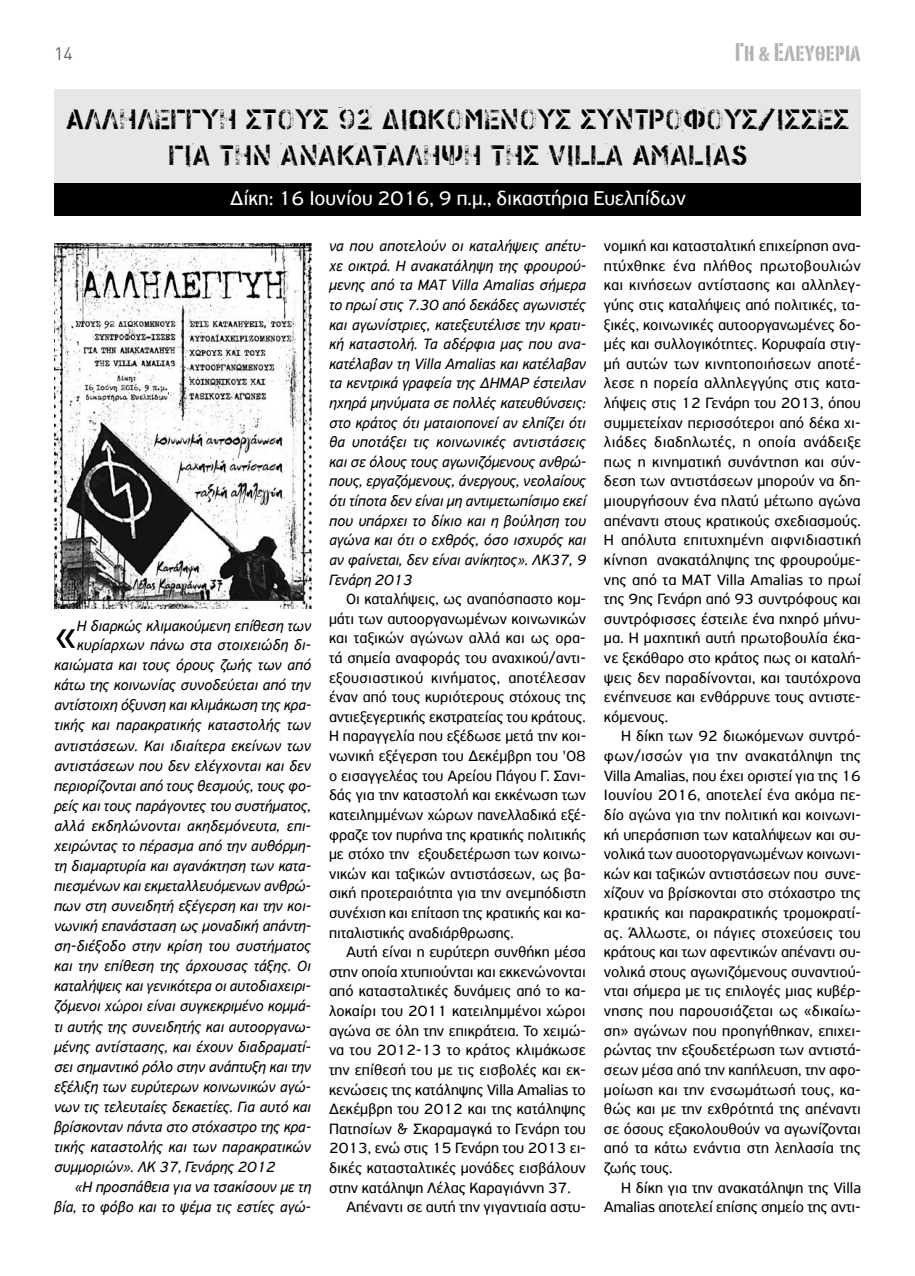
<style>
.page{position:relative;width:915px;height:1276px;background:#fff}
.page>*{position:absolute;margin:0;border:0;box-sizing:border-box;transform-origin:0 0}
.t1{font:45.75px "PF Highway Sans Pro";color:#000}
.t2{font:28.5px/36px "PF Stamps Pro Metal";letter-spacing:-.005em;color:#000;text-align:center}
.t3{font:25.05px "Army Caps";color:#b1b3b6;scale:1.06 1}
.t4{font:21px "PF Highway Sans Pro";color:#fff}
.t5{font:18px "DIN";color:#636466}
.t6{font:15.75px/19.6px "PF Highway Sans Pro";color:#000;text-align:justify}
.t7{font:italic 15.75px/19.6px "PF Highway Sans Pro";color:#000;text-align:justify}
.s1{font-size:19.95px}
</style>
<div class="page">
<img style="left:54px;top:243px;width:257px;height:365px">
<div style="left:54px;top:89px;width:807px;height:94px;background:#e6e7e8"></div>
<div style="left:54px;top:183px;width:807px;height:33px;background:#000"></div>
<p class="t5" style="left:54px;top:47px;width:20px">14</p>
<h3 class="t3" style="left:734px;top:37px;width:120px">Γη <span class="s1">&amp;</span> Ελευθερια</h3>
<h2 class="t2" style="left:66px;top:102px;width:784px">ΑΛΛΗΛΕΓΓΎΗ ΣΤΟΥΣ 92 ΔΙΩΚΌΜΕΝΟΥΣ ΣΥΝΤΡΌΦΟΥΣ/ΙΣΣΕΣ<br>ΓΙΑ ΤΗΝ ΑΝΑΚΑΤΆΛΗΨΗ ΤΗΣ VILLA AMALIAS</h2>
<h3 class="t4" style="left:230px;top:186px;width:457px">Δίκη: 16 Ιουνίου 2016, 9 π.μ., δικαστήρια Ευελπίδων</h3>
<p class="t7" style="left:77px;top:616px;width:236px">Η διαρκώς κλιμακούμενη επίθεση των</p>
<p class="t7" style="left:77px;top:635px;width:235px">κυρίαρχων πάνω στα στοιχειώδη δι-</p>
<p class="t7" style="left:54px;top:655px;width:258px">καιώματα και τους όρους ζωής των από</p>
<p class="t7" style="left:54px;top:675px;width:258px">κάτω της κοινωνίας συνοδεύεται από την</p>
<p class="t7" style="left:54px;top:695px;width:258px">αντίστοιχη όξυνση και κλιμάκωση της κρα-</p>
<p class="t7" style="left:54px;top:715px;width:258px">τικής και παρακρατικής καταστολής των</p>
<p class="t7" style="left:54px;top:735px;width:258px">αντιστάσεων. Και ιδιαίτερα εκείνων των</p>
<p class="t7" style="left:54px;top:755px;width:258px">αντιστάσεων που δεν ελέγχονται και δεν</p>
<p class="t7" style="left:54px;top:776px;width:258px">περιορίζονται από τους θεσμούς, τους φο-</p>
<p class="t7" style="left:54px;top:796px;width:258px">ρείς και τους παράγοντες του συστήματος,</p>
<p class="t7" style="left:54px;top:816px;width:258px">αλλά εκδηλώνονται ακηδεμόνευτα, επι-</p>
<p class="t7" style="left:54px;top:836px;width:258px">χειρώντας το πέρασμα από την αυθόρμη-</p>
<p class="t7" style="left:54px;top:856px;width:258px">τη διαμαρτυρία και αγανάκτηση των κατα-</p>
<p class="t7" style="left:54px;top:876px;width:258px">πιεσμένων και εκμεταλλευόμενων ανθρώ-</p>
<p class="t7" style="left:54px;top:896px;width:258px">πων στη συνειδητή εξέγερση και την κοι-</p>
<p class="t7" style="left:54px;top:916px;width:258px">νωνική επανάσταση ως μοναδική απάντη-</p>
<p class="t7" style="left:54px;top:936px;width:258px">ση-διέξοδο στην κρίση του συστήματος</p>
<p class="t7" style="left:54px;top:956px;width:258px">και την επίθεση της άρχουσας τάξης. Οι</p>
<p class="t7" style="left:54px;top:976px;width:258px">καταλήψεις και γενικότερα οι αυτοδιαχειρι-</p>
<p class="t7" style="left:54px;top:996px;width:258px">ζόμενοι χώροι είναι συγκεκριμένο κομμά-</p>
<p class="t7" style="left:54px;top:1016px;width:258px">τι αυτής της συνειδητής και αυτοοργανω-</p>
<p class="t7" style="left:54px;top:1036px;width:258px">μένης αντίστασης, και έχουν διαδραματί-</p>
<p class="t7" style="left:54px;top:1056px;width:258px">σει σημαντικό ρόλο στην ανάπτυξη και την</p>
<p class="t7" style="left:54px;top:1077px;width:258px">εξέλιξη των ευρύτερων κοινωνικών αγώ-</p>
<p class="t7" style="left:54px;top:1097px;width:258px">νων τις τελευταίες δεκαετίες. Για αυτό και</p>
<p class="t7" style="left:54px;top:1117px;width:258px">βρίσκονταν πάντα στο στόχαστρο της κρα-</p>
<p class="t7" style="left:54px;top:1137px;width:258px">τικής καταστολής και των παρακρατικών</p>
<p class="t7" style="left:54px;top:1157px;width:223px">συμμοριών». ΛΚ 37, Γενάρης 2012</p>
<p class="t7" style="left:75px;top:1177px;width:238px">«Η προσπάθεια για να τσακίσουν με τη</p>
<p class="t7" style="left:54px;top:1197px;width:258px">βία, το φόβο και το ψέμα τις εστίες αγώ-</p>
<h1 class="t1" style="left:54px;top:608px;width:24px">«</h1>
<p class="t7" style="left:329px;top:236px;width:258px">να που αποτελούν οι καταλήψεις απέτυ&shy;χε οικτρά. Η ανακατάληψη της φρουρού&shy;μενης από τα ΜΑΤ Villa Amalias σήμερα το πρωί στις 7.30 από δεκάδες αγωνιστές και αγωνίστριες, κατεξευτέλισε την κρατι&shy;κή καταστολή. Τα αδέρφια μας που ανα&shy;κατέλαβαν τη Villa Amalias και κατέλαβαν τα κεντρικά γραφεία της ΔΗΜΑΡ έστειλαν ηχηρά μηνύματα σε πολλές κατευθύνσεις: στο κράτος ότι ματαιοπονεί αν ελπίζει ότι θα υποτάξει τις κοινωνικές αντιστάσεις και σε όλους τους αγωνιζόμενους ανθρώ&shy;πους, εργαζόμενους, άνεργους, νεολαίους ότι τίποτα δεν είναι μη αντιμετωπίσιμο εκεί που υπάρχει το δίκιο και η βούληση του αγώνα και ότι ο εχθρός, όσο ισχυρός και αν φαίνεται, δεν είναι ανίκητος». ΛΚ37, 9<br>Γενάρη 2013</p>
<p class="t6" style="left:329px;top:589px;width:258px;text-indent:17px">Οι καταλήψεις, ως αναπόσπαστο κομ&shy;μάτι των αυτοοργανωμένων κοινωνικών και ταξικών αγώνων αλλά και ως ορα&shy;τά σημεία αναφοράς του αναχικού/αντι&shy;εξουσιαστικού κινήματος, αποτέλεσαν έναν από τους κυριότερους στόχους της αντιεξεγερτικής εκστρατείας του κράτους.<br>Η παραγγελία που εξέδωσε μετά την κοι&shy;νωνική εξέγερση του Δεκέμβρη του '08 ο εισαγγελέας του Αρείου Πάγου Γ. Σανι&shy;δάς για την καταστολή και εκκένωση των κατειλημμένων χώρων πανελλαδικά εξέ&shy;φραζε τον πυρήνα της κρατικής πολιτικής με στόχο την εξουδετέρωση των κοινω&shy;νικών και ταξικών αντιστάσεων, ως βα&shy;σική προτεραιότητα για την ανεμπόδιστη συνέχιση και επίταση της κρατικής και κα&shy;πιταλιστικής αναδιάρθρωσης.</p>
<p class="t6" style="left:346px;top:942px;width:241px">Αυτή είναι η ευρύτερη συνθήκη μέσα</p>
<p class="t6" style="left:329px;top:961px;width:258px">στην οποία χτυπιούνται και εκκενώνονται</p>
<p class="t6" style="left:329px;top:981px;width:258px">από κατασταλτικές δυνάμεις από το κα-</p>
<p class="t6" style="left:329px;top:1001px;width:258px">λοκαίρι του 2011 κατειλημμένοι χώροι</p>
<p class="t6" style="left:329px;top:1020px;width:258px">αγώνα σε όλη την επικράτεια. Το χειμώ-</p>
<p class="t6" style="left:329px;top:1040px;width:258px">να του 2012-13 το κράτος κλιμάκωσε</p>
<p class="t6" style="left:329px;top:1060px;width:258px">την επίθεσή του με τις εισβολές και εκ-</p>
<p class="t6" style="left:329px;top:1079px;width:258px">κενώσεις της κατάληψης Villa Amalias το</p>
<p class="t6" style="left:329px;top:1099px;width:258px">Δεκέμβρη του 2012 και της κατάληψης</p>
<p class="t6" style="left:329px;top:1118px;width:258px">Πατησίων &amp; Σκαραμαγκά το Γενάρη του</p>
<p class="t6" style="left:329px;top:1138px;width:258px">2013, ενώ στις 15 Γενάρη του 2013 ει-</p>
<p class="t6" style="left:329px;top:1158px;width:258px">δικές κατασταλτικές μονάδες εισβάλουν</p>
<p class="t6" style="left:329px;top:1177px;width:243px">στην κατάληψη Λέλας Καραγιάννη 37.</p>
<p class="t6" style="left:346px;top:1197px;width:241px">Απέναντι σε αυτή την γιγαντιαία αστυ-</p>
<p class="t6" style="left:603px;top:236px;width:258px">νομική και κατασταλτική επιχείρηση ανα&shy;πτύχθηκε ένα πλήθος πρωτοβουλιών και κινήσεων αντίστασης και αλληλεγ&shy;γύης στις καταλήψεις από πολιτικές, τα&shy;ξικές, κοινωνικές αυτοοργανωμένες δο&shy;μές και συλλογικότητες. Κορυφαία στιγ&shy;μή αυτών των κινητοποιήσεων αποτέ&shy;λεσε η πορεία αλληλεγγύης στις κατα&shy;λήψεις στις 12 Γενάρη του 2013, όπου συμμετείχαν περισσότεροι από δέκα χι&shy;λιάδες διαδηλωτές, η οποία ανάδειξε πως η κινηματική συνάντηση και σύν&shy;δεση των αντιστάσεων μπορούν να δη&shy;μιουργήσουν ένα πλατύ μέτωπο αγώνα απέναντι στους κρατικούς σχεδιασμούς.<br>Η απόλυτα επιτυχημένη αιφνιδιαστική κίνηση ανακατάληψης της φρουρούμε&shy;νης από τα ΜΑΤ Villa Amalias το πρωί της 9ης Γενάρη από 93 συντρόφους και συντρόφισσες έστειλε ένα ηχηρό μήνυ&shy;μα. Η μαχητική αυτή πρωτοβουλία έκα&shy;νε ξεκάθαρο στο κράτος πως οι καταλή&shy;ψεις δεν παραδίνονται, και ταυτόχρονα ενέπνευσε και ενθάρρυνε τους αντιστε&shy;κόμενους.</p>
<p class="t6" style="left:603px;top:726px;width:258px;text-indent:17px">Η δίκη των 92 διωκόμενων συντρό&shy;φων/ισσών για την ανακατάληψη της Villa Amalias, που έχει οριστεί για της 16<br>Ιουνίου 2016, αποτελεί ένα ακόμα πε&shy;δίο αγώνα για την πολιτική και κοινωνι&shy;κή υπεράσπιση των καταλήψεων και συ&shy;νολικά των αυοοτοργανωμένων κοινωνι&shy;κών και ταξικών αντιστάσεων που συνε&shy;χίζουν να βρίσκονται στο στόχαστρο της κρατικής και παρακρατικής τρομοκρατί&shy;ας. Άλλωστε, οι πάγιες στοχεύσεις του κράτους και των αφεντικών απέναντι συ&shy;νολικά στους αγωνιζόμενους συναντιού&shy;νται σήμερα με τις επιλογές μιας κυβέρ&shy;νησης που παρουσιάζεται ως «δικαίω&shy;ση» αγώνων που προηγήθηκαν, επιχει&shy;ρώντας την εξουδετέρωση των αντιστά&shy;σεων μέσα από την καπήλευση, την αφο&shy;μοίωση και την ενσωμάτωσή τους, κα&shy;θώς και με την εχθρότητά της απέναντι σε όσους εξακολουθούν να αγωνίζονται από τα κάτω ενάντια στη λεηλασία της ζωής τους.</p>
<p class="t6" style="left:603px;top:1177px;width:258px;text-align:right">Η δίκη για την ανακατάληψη της Villa<br>Amalias αποτελεί επίσης σημείο της αντι-</p>
</div>
